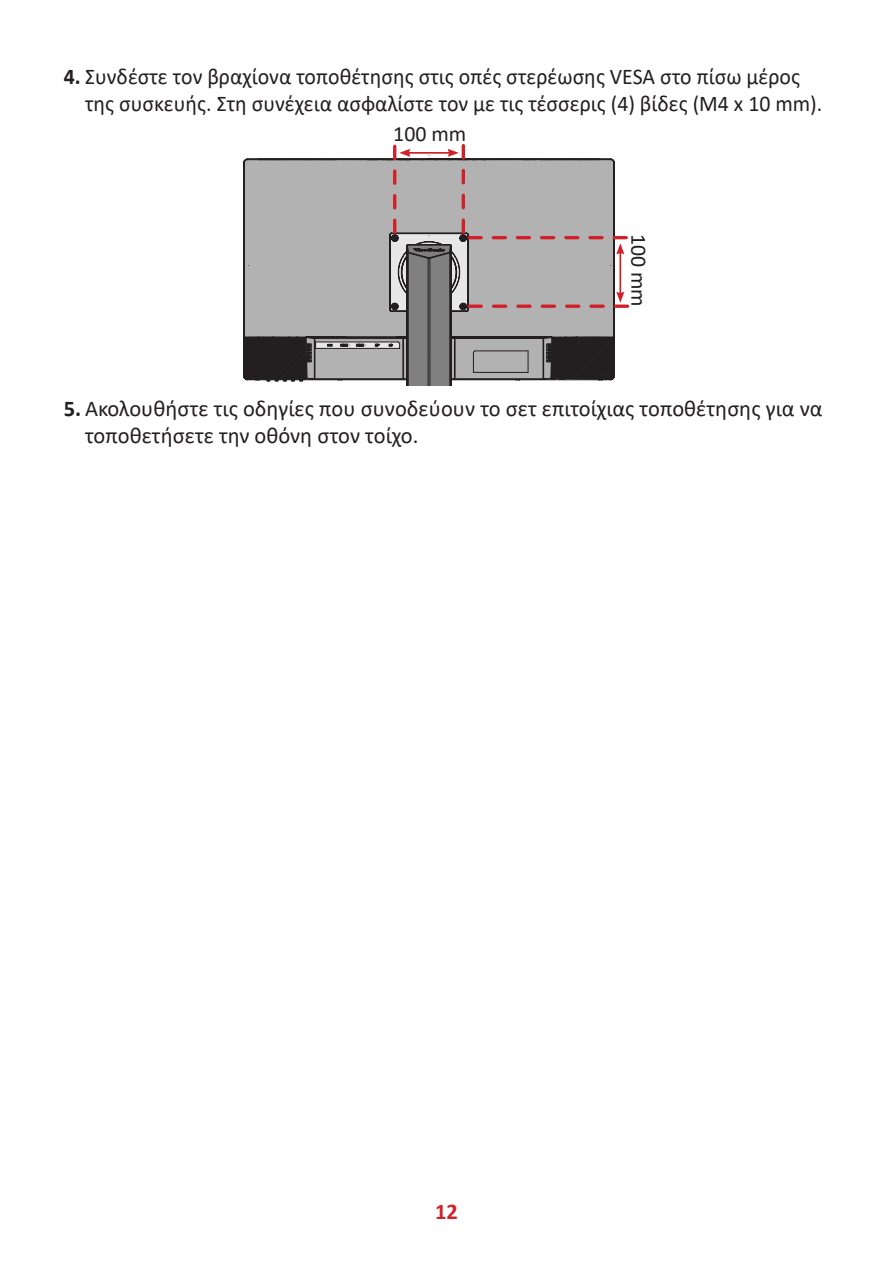
<style>
.page{position:relative;width:893px;height:1263px;background:#fff}
.page>*{position:absolute;margin:0;border:0;box-sizing:border-box;transform-origin:0 0}
.t1{font:22.5px/27px "Calibri";color:#231f20}
.t2{font:700 22.5px "Calibri";color:#d1232a}
.t3{font:21.9px "Calibri";color:#231f20}
.s1{font-weight:700}
</style>
<div class="page">
<svg style="left:244px;top:146px;width:384px;height:239px;background:#a6a3a3"></svg>
<p class="t1" style="left:85px;top:62px;width:739px;text-indent:-21px"><span class="s1">4.</span> Συνδέστε τον βραχίονα τοποθέτησης στις οπές στερέωσης VESA στο πίσω μέρος της συσκευής. Στη συνέχεια ασφαλίστε τον με τις τέσσερις (4) βίδες (M4 x 10 mm).</p>
<p class="t3" style="left:393px;top:119px;width:75px">100 mm</p>
<p class="t3" style="left:654px;top:234px;width:75px;rotate:90deg">100 mm</p>
<p class="t1" style="left:85px;top:395px;width:739px;text-indent:-21px"><span class="s1">5.</span> Ακολουθήστε τις οδηγίες που συνοδεύουν το σετ επιτοίχιας τοποθέτησης για να τοποθετήσετε την οθόνη στον τοίχο.</p>
<p class="t2" style="left:435px;top:1196px;width:24px">12</p>
</div>
